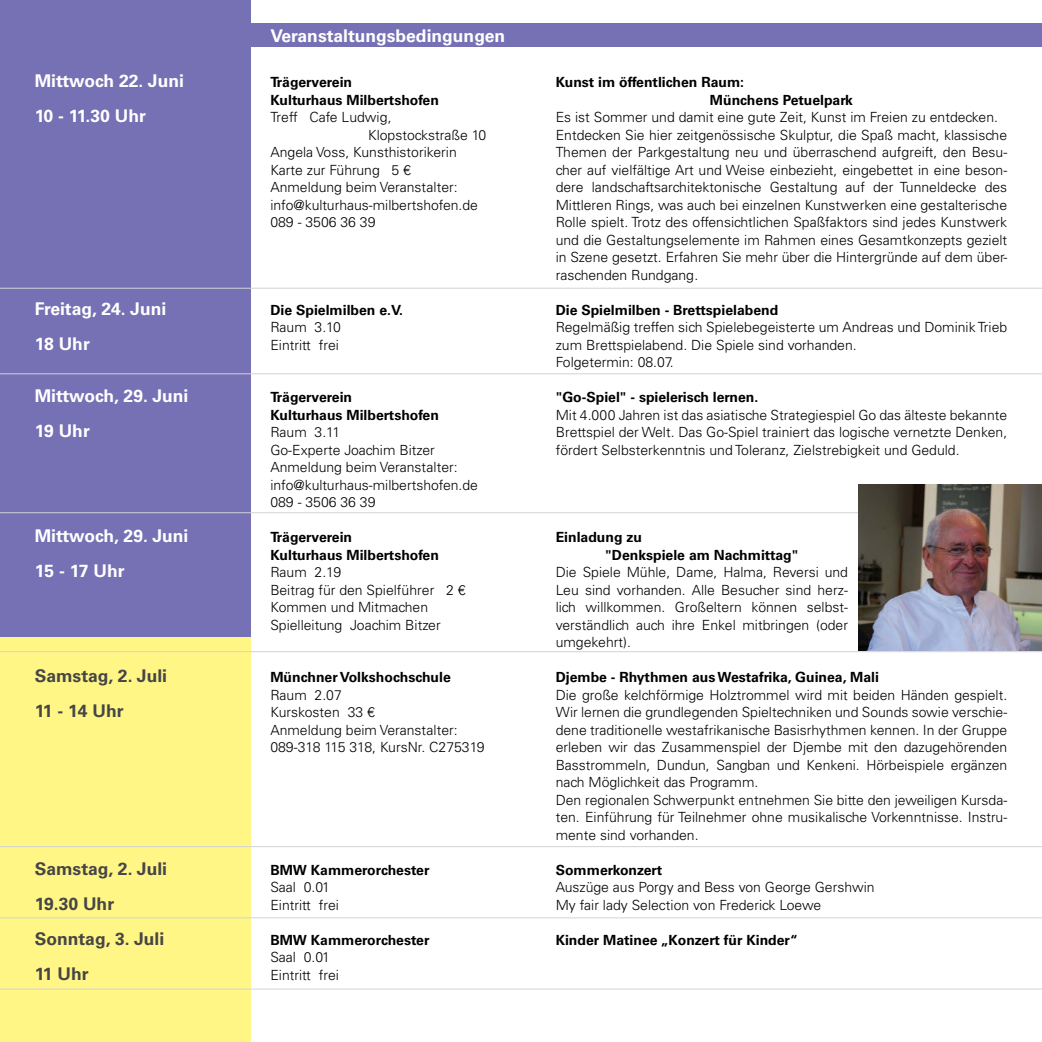
<style>
.page{position:relative;width:1042px;height:1042px;background:#fff}
.page>*{position:absolute;margin:0;border:0;box-sizing:border-box;transform-origin:0 0}
.t1{font:700 17.5px/35px "Univers LT";color:#fff}
.t2{font:700 17.5px/35px "Univers LT";color:#464547}
.t3{font:300 14px/17.5px "Univers LT";color:#000}
.t4{font:700 14px/17.5px "Univers LT";color:#000}
</style>
<div class="page">
<div style="left:0;top:637px;width:251px;height:405px;background:#fff685"></div>
<div style="left:0;top:0;width:251px;height:636px;background:#7670b4"></div>
<div style="left:241px;top:23px;width:801px;height:23px;background:#7670b4"></div>
<hr style="left:0;top:288px;width:1042px;height:1px;background:#d1d3d4">
<hr style="left:0;top:373px;width:1042px;height:1px;background:#d1d3d4">
<hr style="left:0;top:512px;width:1042px;height:1px;background:#d1d3d4">
<hr style="left:0;top:651px;width:1042px;height:1px;background:#d1d3d4">
<hr style="left:0;top:846px;width:1042px;height:1px;background:#d1d3d4">
<hr style="left:0;top:917px;width:1042px;height:1px;background:#d1d3d4">
<hr style="left:0;top:988px;width:1042px;height:1px;background:#d1d3d4">
<img style="left:858px;top:485px;width:184px;height:165px">
<p class="t1" style="left:270px;top:18px;width:236px">Veranstaltungsbedingungen</p>
<p class="t1" style="left:35px;top:64px;width:151px">Mittwoch 22. Juni<br>10 - 11.30 Uhr</p>
<p class="t4" style="left:270px;top:74px;width:170px">Trägerverein<br>Kulturhaus Milbertshofen</p>
<p class="t3" style="left:270px;top:109px;width:123px">Treff Cafe Ludwig,</p>
<p class="t3" style="left:368px;top:126px;width:120px">Klopstockstraße 10</p>
<p class="t3" style="left:270px;top:144px;width:188px">Angela Voss, Kunsthistorikerin</p>
<p class="t3" style="left:270px;top:161px;width:142px">Karte zur Führung 5 €</p>
<p class="t3" style="left:270px;top:179px;width:189px">Anmeldung beim Veranstalter:</p>
<p class="t3" style="left:270px;top:196px;width:209px">info@kulturhaus-milbertshofen.de</p>
<p class="t3" style="left:270px;top:214px;width:107px">089 - 3506 36 39</p>
<p class="t1" style="left:35px;top:291px;width:133px">Freitag, 24. Juni<br>18 Uhr</p>
<p class="t4" style="left:270px;top:301px;width:134px">Die Spielmilben e.V.</p>
<p class="t3" style="left:270px;top:319px;width:72px">Raum 3.10<br>Eintritt frei</p>
<p class="t1" style="left:35px;top:379px;width:155px">Mittwoch, 29. Juni<br>19 Uhr</p>
<p class="t4" style="left:270px;top:389px;width:170px">Trägerverein<br>Kulturhaus Milbertshofen</p>
<p class="t3" style="left:270px;top:424px;width:209px">Raum 3.11<br>Go-Experte Joachim Bitzer<br>Anmeldung beim Veranstalter: info@kulturhaus-milbertshofen.de<br>089 - 3506 36 39</p>
<p class="t1" style="left:35px;top:519px;width:155px">Mittwoch, 29. Juni<br>15 - 17 Uhr</p>
<p class="t4" style="left:270px;top:529px;width:170px">Trägerverein<br>Kulturhaus Milbertshofen</p>
<p class="t3" style="left:270px;top:564px;width:197px">Raum 2.19<br>Beitrag für den Spielführer 2 €<br>Kommen und Mitmachen<br>Spielleitung Joachim Bitzer</p>
<p class="t2" style="left:35px;top:659px;width:134px">Samstag, 2. Juli<br>11 - 14 Uhr</p>
<p class="t4" style="left:270px;top:669px;width:182px">Münchner Volkshochschule</p>
<p class="t3" style="left:270px;top:686px;width:216px">Raum 2.07<br>Kurskosten 33 €<br>Anmeldung beim Veranstalter:<br>089-318 115 318, KursNr. C275319</p>
<p class="t2" style="left:35px;top:851px;width:134px">Samstag, 2. Juli<br>19.30 Uhr</p>
<p class="t4" style="left:270px;top:861px;width:161px">BMW Kammerorchester</p>
<p class="t3" style="left:270px;top:879px;width:70px">Saal 0.01<br>Eintritt frei</p>
<p class="t2" style="left:35px;top:921px;width:131px">Sonntag, 3. Juli<br>11 Uhr</p>
<p class="t4" style="left:270px;top:931px;width:161px">BMW Kammerorchester</p>
<p class="t3" style="left:270px;top:949px;width:70px">Saal 0.01<br>Eintritt frei</p>
<p class="t4" style="left:710px;top:74px;width:145px;text-indent:-154px">Kunst im öffentlichen Raum:<br>Münchens Petuelpark</p>
<p class="t3" style="left:556px;top:109px;width:453px">Es ist Sommer und damit eine gute Zeit, Kunst im Freien zu entdecken.<br>Entdecken Sie hier zeitgenössische Skulptur, die Spaß macht, klassische Themen der Parkgestaltung neu und überraschend aufgreift, den Besu&shy;cher auf vielfältige Art und Weise einbezieht, eingebettet in eine beson&shy;dere landschaftsarchitektonische Gestaltung auf der Tunneldecke des Mittleren Rings, was auch bei einzelnen Kunstwerken eine gestalterische Rolle spielt. Trotz des offensichtlichen Spaßfaktors sind jedes Kunstwerk und die Gestaltungselemente im Rahmen eines Gesamtkonzepts gezielt in Szene gesetzt. Erfahren Sie mehr über die Hintergründe auf dem über&shy;raschenden Rundgang.</p>
<p class="t4" style="left:556px;top:301px;width:224px">Die Spielmilben - Brettspielabend</p>
<p class="t3" style="left:556px;top:319px;width:453px">Regelmäßig treffen sich Spielebegeisterte um Andreas und Dominik Trieb zum Brettspielabend. Die Spiele sind vorhanden.<br>Folgetermin: 08.07.</p>
<p class="t4" style="left:556px;top:389px;width:204px">"Go-Spiel" - spielerisch lernen.</p>
<p class="t3" style="left:556px;top:406px;width:453px;text-align:justify">Mit 4.000 Jahren ist das asiatische Strategiespiel Go das älteste bekannte Brettspiel der Welt. Das Go-Spiel trainiert das logische vernetzte Denken, fördert Selbsterkenntnis und Toleranz, Zielstrebigkeit und Geduld.</p>
<p class="t4" style="left:605px;top:529px;width:195px;text-indent:-50px">Einladung zu<br>"Denkspiele am Nachmittag"</p>
<p class="t3" style="left:556px;top:564px;width:294px;text-align:justify">Die Spiele Mühle, Dame, Halma, Reversi und Leu sind vorhanden. Alle Besucher sind herz&shy;lich willkommen. Großeltern können selbst&shy;verständlich auch ihre Enkel mitbringen (oder umgekehrt).</p>
<p class="t4" style="left:556px;top:669px;width:325px">Djembe - Rhythmen aus Westafrika, Guinea, Mali</p>
<p class="t3" style="left:556px;top:686px;width:453px">Die große kelchförmige Holztrommel wird mit beiden Händen gespielt.<br>Wir lernen die grundlegenden Spieltechniken und Sounds sowie verschie&shy;dene traditionelle westafrikanische Basisrhythmen kennen. In der Gruppe erleben wir das Zusammenspiel der Djembe mit den dazugehörenden Basstrommeln, Dundun, Sangban und Kenkeni. Hörbeispiele ergänzen nach Möglichkeit das Programm.<br>Den regionalen Schwerpunkt entnehmen Sie bitte den jeweiligen Kursda&shy;ten. Einführung für Teilnehmer ohne musikalische Vorkenntnisse. Instru&shy;mente sind vorhanden.</p>
<p class="t4" style="left:556px;top:861px;width:108px">Sommerkonzert</p>
<p class="t3" style="left:556px;top:879px;width:320px">Auszüge aus Porgy and Bess von George Gershwin<br>My fair lady Selection von Frederick Loewe</p>
<p class="t4" style="left:556px;top:931px;width:244px">Kinder Matinee „Konzert für Kinder“</p>
</div>
